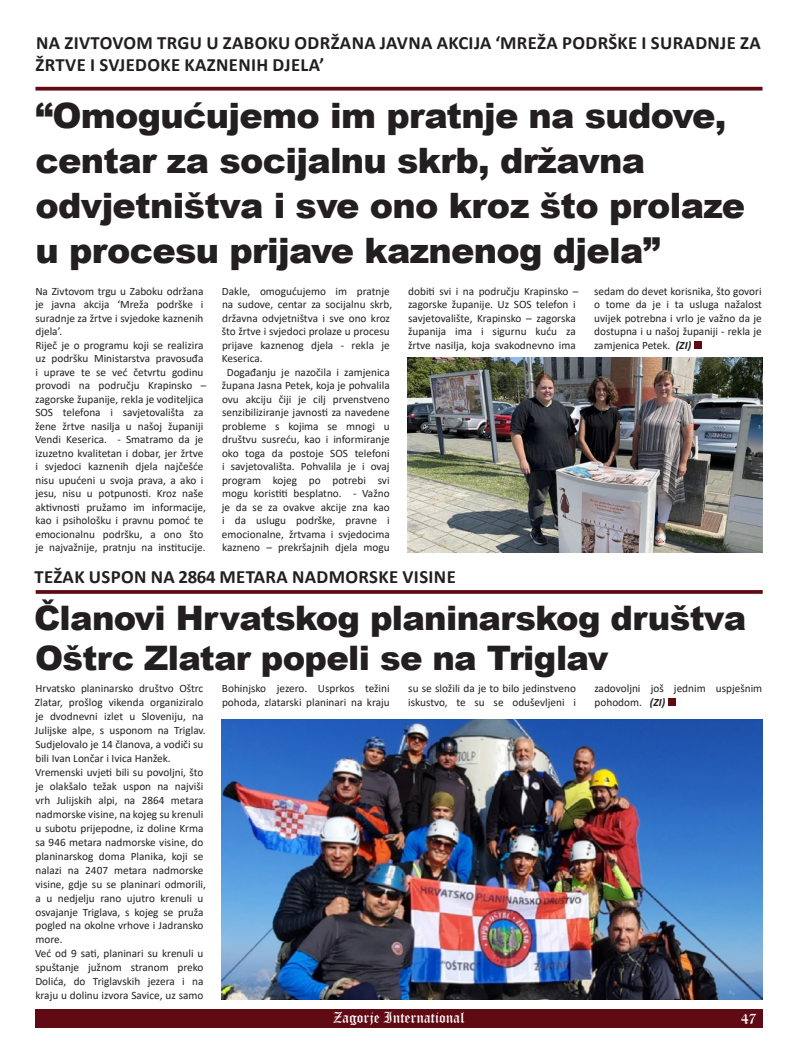
<style>
.page{position:relative;width:798px;height:1063px;background:#fff}
.page>*{position:absolute;margin:0;border:0;box-sizing:border-box;transform-origin:0 0}
.t1{font:900 35px/45px "Arial";letter-spacing:-.02em;color:#231f20}
.t2{font:900 33.75px/40px "Arial";letter-spacing:-.02em;color:#231f20}
.t3{font:700 18.75px/21.2px "Calibri";letter-spacing:.02em;color:#231f20}
.t4{font:15px "Old English Text";color:#fff}
.t5{font:11.25px/13.5px "Calibri";color:#231f20}
.s1{font-weight:700;font-style:italic}
</style>
<div class="page">
<div style="left:35px;top:1009px;width:727px;height:19px;background:#600a14"></div>
<svg style="left:35px;top:87px;width:727px;height:4px;background:#71242d"></svg>
<svg style="left:36px;top:590px;width:726px;height:4px;background:#691822"></svg>
<div style="left:694px;top:342px;width:7px;height:7px;background:#600a14"></div>
<img style="left:407px;top:357px;width:355px;height:196px">
<div style="left:668px;top:699px;width:7px;height:7px;background:#600a14"></div>
<img style="left:221px;top:720px;width:541px;height:279px">
<p class="t3" style="left:36px;top:32px;width:726px">NA ZIVTOVOM TRGU U ZABOKU ODRŽANA JAVNA AKCIJA ‘MREŽA PODRŠKE I SURADNJE ZA<br>ŽRTVE I SVJEDOKE KAZNENIH DJELA’</p>
<p class="t1" style="left:36px;top:92px;width:711px">“Omogućujemo im pratnje na sudove, centar za socijalnu skrb, državna odvjetništva i sve ono kroz što prolaze u procesu prijave kaznenog djela”</p>
<p class="t5" style="left:35px;top:284px;width:169px;text-align:justify">Na Zivtovom trgu u Zaboku održana je javna akcija ‘Mreža podrške i suradnje za žrtve i svjedoke kaznenih djela’.</p>
<p class="t5" style="left:35px;top:338px;width:173px">Riječ je o programu koji se realizira uz podršku Ministarstva pravosuđa i uprave te se već četvrtu godinu provodi na području Krapinsko – zagorske županije, rekla je voditeljica SOS telefona i savjetovališta za žene žrtve nasilja u našoj županiji Vendi Keserica. - Smatramo da je izuzetno kvalitetan i dobar, jer žrtve i svjedoci kaznenih djela najčešće nisu upućeni u svoja prava, a ako i jesu, nisu u potpunosti. Kroz naše aktivnosti pružamo im informacije, kao i psihološku i pravnu pomoć te emocionalnu podršku, a ono što je najvažnije, pratnju na institucije.</p>
<p class="t3" style="left:34px;top:566px;width:423px">TEŽAK USPON NA 2864 METARA NADMORSKE VISINE</p>
<p class="t2" style="left:34px;top:597px;width:713px">Članovi Hrvatskog planinarskog društva<br>Oštrc Zlatar popeli se na Triglav</p>
<p class="t5" style="left:222px;top:284px;width:172px">Dakle, omogućujemo im pratnje na sudove, centar za socijalnu skrb, državna odvjetništva i sve ono kroz što žrtve i svjedoci prolaze u procesu prijave kaznenog djela - rekla je<br>Keserica.</p>
<p class="t5" style="left:222px;top:365px;width:169px;text-align:center">Događanju je nazočila i zamjenica župana Jasna Petek, koja je pohvalila ovu akciju čiji je cilj prvenstveno senzibiliziranje javnosti za navedene probleme s kojima se mnogi u društvu susreću, kao i informiranje oko toga da postoje SOS telefoni i savjetovališta. Pohvalila je i ovaj program kojeg po potrebi svi mogu koristiti besplatno. - Važno je da se za ovakve akcije zna kao i da uslugu podrške, pravne i emocionalne, žrtvama i svjedocima kazneno – prekršajnih djela mogu</p>
<p class="t5" style="left:408px;top:284px;width:172px">dobiti svi i na području Krapinsko – zagorske županije. Uz SOS telefon i savjetovalište, Krapinsko – zagorska županija ima i sigurnu kuću za žrtve nasilja, koja svakodnevno ima</p>
<p class="t5" style="left:594px;top:284px;width:169px;text-align:justify">sedam do devet korisnika, što govori o tome da je i ta usluga nažalost uvijek potrebna i vrlo je važno da je dostupna i u našoj županiji - rekla je zamjenica Petek. <span class="s1">(ZI)</span></p>
<p class="t5" style="left:35px;top:681px;width:172px;line-height:14px">Hrvatsko planinarsko društvo Oštrc Zlatar, prošlog vikenda organiziralo je dvodnevni izlet u Sloveniju, na Julijske alpe, s usponom na Triglav.<br>Sudjelovalo je 14 članova, a vodiči su bili Ivan Lončar i Ivica Hanžek.</p>
<p class="t5" style="left:35px;top:765px;width:172px;line-height:14px">Vremenski uvjeti bili su povoljni, što je olakšalo težak uspon na najviši vrh Julijskih alpi, na 2864 metara nadmorske visine, na kojeg su krenuli u subotu prijepodne, iz doline Krma sa 946 metara nadmorske visine, do planinarskog doma Planika, koji se nalazi na 2407 metara nadmorske visine, gdje su se planinari odmorili, a u nedjelju rano ujutro krenuli u osvajanje Triglava, s kojeg se pruža pogled na okolne vrhove i Jadransko more.</p>
<p class="t5" style="left:35px;top:946px;width:170px;line-height:14px;text-align:justify">Već od 9 sati, planinari su krenuli u spuštanje južnom stranom preko Dolića, do Triglavskih jezera i na kraju u dolinu izvora Savice, uz samo</p>
<p class="t5" style="left:222px;top:682px;width:169px">Bohinjsko jezero. Usprkos težini pohoda, zlatarski planinari na kraju</p>
<p class="t5" style="left:408px;top:682px;width:169px">su se složili da je to bilo jedinstveno iskustvo, te su se oduševljeni i</p>
<p class="t5" style="left:594px;top:682px;width:169px">zadovoljni još jednim uspješnim pohodom. <span class="s1">(ZI)</span></p>
<h3 class="t4" style="left:333px;top:1008px;width:133px">Zagorje International</h3>
<h3 class="t4" style="left:740px;top:1009px;width:17px">47</h3>
</div>
